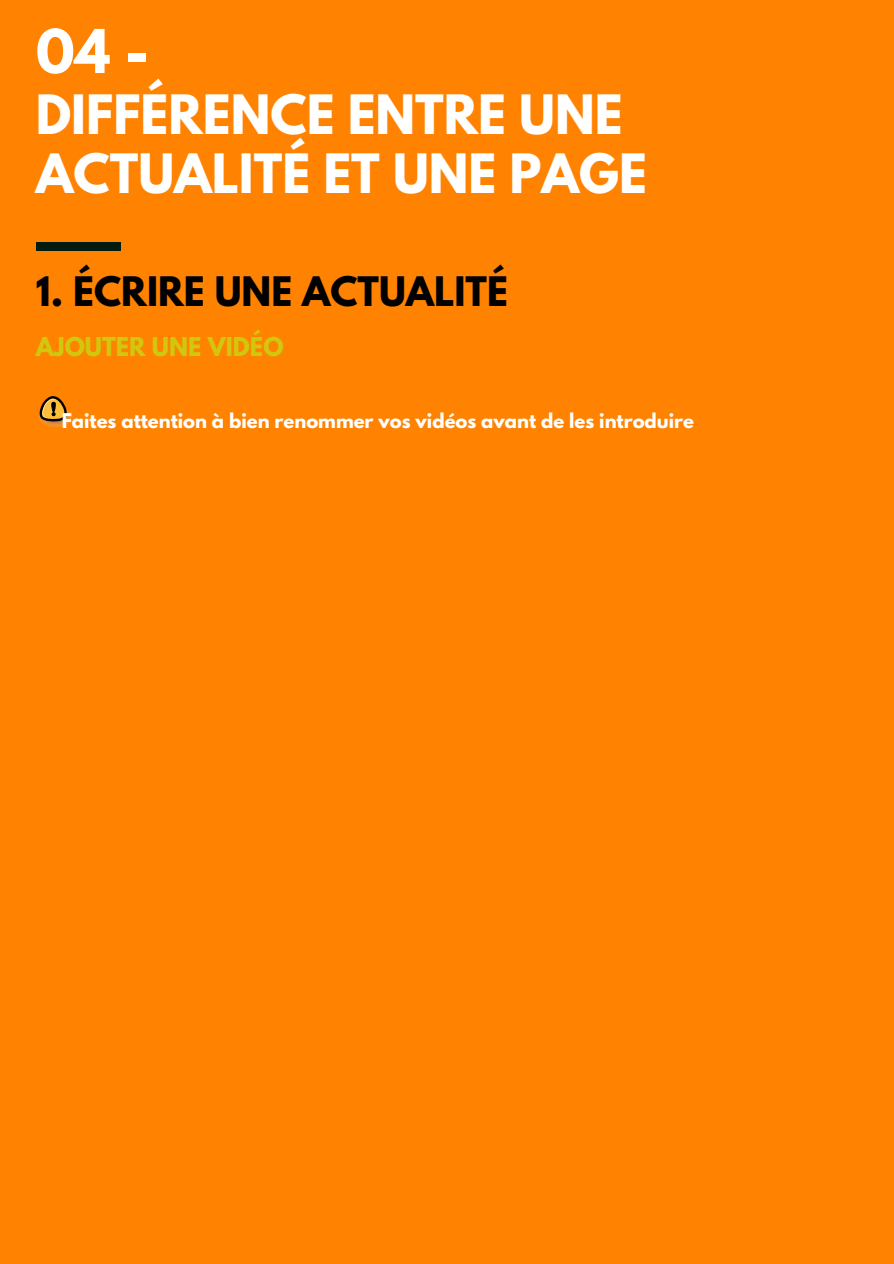
<style>
.page{position:relative;width:894px;height:1264px;background:#fff}
.page>*{position:absolute;margin:0;border:0;box-sizing:border-box;transform-origin:0 0}
.t1{font:700 53.4px "League Spartan";color:#fff}
.t2{font:700 48px/59.2px "League Spartan";color:#fff}
.t3{font:700 36px "League Spartan";color:#000}
.t4{font:700 23.1px "League Spartan";color:#d1c80e}
.t5{font:700 18px "League Spartan";color:#fff}
</style>
<div class="page">
<div style="left:0;top:0;width:893px;height:1263px;background:#ff8200"></div>
<div style="left:37px;top:242px;width:84px;height:9px;background:#011b10"></div>
<svg style="left:38px;top:396px;width:35px;height:31px"></svg>
<h1 class="t1" style="left:36px;top:25px;width:114px">04 -</h1>
<h2 class="t2" style="left:36px;top:91px;width:612px">DIFFÉRENCE ENTRE UNE<br>ACTUALITÉ ET UNE PAGE</h2>
<h3 class="t3" style="left:36px;top:273px;width:473px">1. ÉCRIRE UNE ACTUALITÉ</h3>
<p class="t4" style="left:36px;top:335px;width:249px">AJOUTER UNE VIDÉO</p>
<p class="t5" style="left:62px;top:411px;width:633px">Faites attention à bien renommer vos vidéos avant de les introduire</p>
</div>
